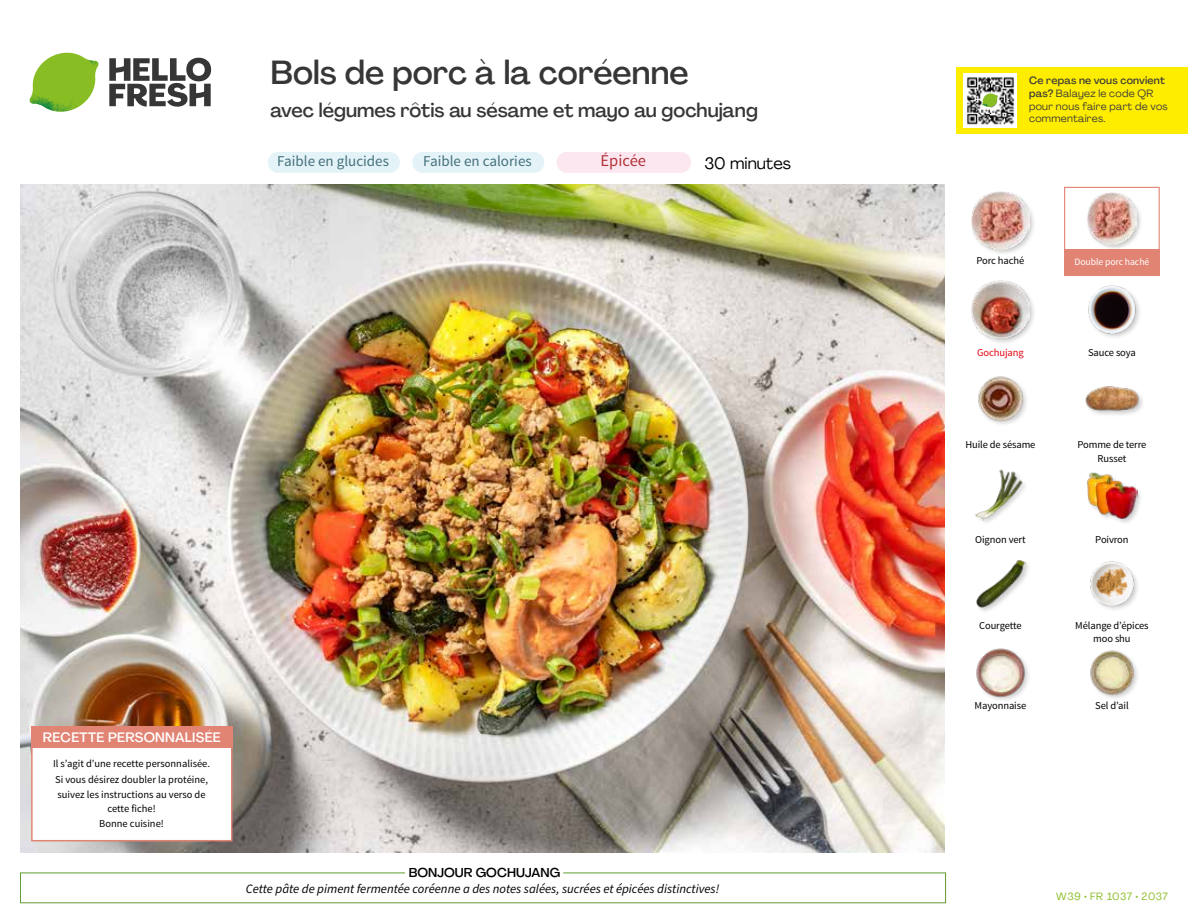
<style>
.page{position:relative;width:1188px;height:918px;background:#fff}
.page>*{position:absolute;margin:0;border:0;box-sizing:border-box;transform-origin:0 0}
.t1{font:500 33px "Agrandir";color:#373636}
.t2{font:500 19.5px "Agrandir";color:#373636}
.t3{font:16.5px "Agrandir";color:#000}
.t4{font:16.5px "Source Sans Pro";color:#b53138}
.t5{font:15px "Source Sans Pro";color:#43707c}
.t6{font:500 13.5px "Agrandir";letter-spacing:.02em;color:#fff}
.t7{font:italic 12.75px "Source Sans Pro";color:#000}
.t8{font:500 12.75px "Agrandir";color:#000}
.t9{font:10.5px/15.6px "Source Sans Pro";letter-spacing:-.01em;color:#000;text-align:center}
.t10{font:10.5px/12.8px "Agrandir";letter-spacing:.02em;color:#3c3c3b}
.t11{font:10.5px "Agrandir";letter-spacing:.05em;color:#89bd24}
.t12{font:10.5px "Source Sans Pro";letter-spacing:-.01em;color:#e30613}
.t13{font:9.75px "Source Sans Pro";letter-spacing:-.01em;color:#fff}
.s1{font-weight:500}
</style>
<div class="page">
<svg style="left:109px;top:57px;width:102px;height:50px"></svg>
<svg style="left:34px;top:53px;width:62px;height:40px"></svg>
<img style="left:67px;top:53px;width:32px;height:26px">
<img style="left:33px;top:75px;width:59px;height:11px">
<img style="left:29px;top:79px;width:61px;height:33px">
<img style="left:65px;top:86px;width:27px;height:25px">
<img style="left:21px;top:184px;width:924px;height:668px">
<div style="left:557px;top:152px;width:134px;height:21px;background:#fce7f0;border-radius:10px"></div>
<div style="left:268px;top:152px;width:132px;height:21px;background:#e4f3f7;border-radius:10px"></div>
<div style="left:412px;top:152px;width:132px;height:21px;background:#e4f3f7;border-radius:10px"></div>
<img style="left:1090px;top:650px;width:48px;height:48px">
<img style="left:976px;top:648px;width:53px;height:52px">
<img style="left:1090px;top:561px;width:48px;height:49px">
<div style="left:975px;top:559px;width:57px;height:55px;background:#000;opacity:.2"></div>
<img style="left:975px;top:559px;width:51px;height:50px">
<div style="left:1086px;top:472px;width:57px;height:53px;background:#000;opacity:.2"></div>
<img style="left:1087px;top:472px;width:50px;height:48px">
<img style="left:975px;top:469px;width:50px;height:54px">
<img style="left:1085px;top:386px;width:56px;height:28px">
<img style="left:978px;top:376px;width:49px;height:48px">
<img style="left:1088px;top:285px;width:52px;height:52px">
<div style="left:970px;top:279px;width:66px;height:67px;background:#000;opacity:.2"></div>
<img style="left:972px;top:281px;width:57px;height:57px">
<div style="left:1086px;top:191px;width:57px;height:60px;background:#000;opacity:.2"></div>
<img style="left:1087px;top:192px;width:50px;height:52px">
<div style="left:970px;top:190px;width:66px;height:67px;background:#000;opacity:.2"></div>
<img style="left:972px;top:192px;width:57px;height:57px">
<div style="left:1064px;top:187px;width:96px;height:72px;border:1px solid #e28474"></div>
<div style="left:1064px;top:249px;width:96px;height:27px;background:#e28474"></div>
<div style="left:31px;top:726px;width:201px;height:115px;background:#fff;border:2px solid #e28474"></div>
<div style="left:31px;top:726px;width:202px;height:22px;background:#e28474"></div>
<div style="left:956px;top:67px;width:232px;height:67px;background:#ffed00"></div>
<img style="left:964px;top:74px;width:52px;height:54px">
<svg style="left:982px;top:93px;width:16px;height:14px"></svg>
<h1 class="t1" style="left:271px;top:52px;width:420px">Bols de porc à la coréenne</h1>
<h2 class="t2" style="left:271px;top:98px;width:489px">avec légumes rôtis au sésame et mayo au gochujang</h2>
<h3 class="t5" style="left:277px;top:151px;width:113px">Faible en glucides</h3>
<h3 class="t5" style="left:423px;top:151px;width:110px">Faible en calories</h3>
<h3 class="t3" style="left:704px;top:153px;width:88px">30 minutes</h3>
<h3 class="t4" style="left:601px;top:151px;width:47px">Épicée</h3>
<p class="t6" style="left:43px;top:729px;width:179px">RECETTE PERSONNALISÉE</p>
<p class="t9" style="left:53px;top:756px;width:158px;text-align:left">Il s’agit d’une recette personnalisée.<br>Si vous désirez doubler la protéine, suivez les instructions au verso de</p>
<p class="t9" style="left:99px;top:801px;width:66px">cette fiche!<br>Bonne cuisine!</p>
<p class="t8" style="left:409px;top:864px;width:153px">BONJOUR GOCHUJANG</p>
<p class="t7" style="left:246px;top:880px;width:475px">Cette pâte de piment fermentée coréenne a des notes salées, sucrées et épicées distinctives!</p>
<p class="t10" style="left:1029px;top:74px;width:140px"><span class="s1">Ce repas ne vous convient pas?</span> Balayez le code QR pour nous faire part de vos commentaires.</p>
<p class="t9" style="left:977px;top:253px;width:49px">Porc haché</p>
<p class="t13" style="left:1074px;top:256px;width:76px">Double porc haché</p>
<p class="t12" style="left:977px;top:346px;width:48px">Gochujang</p>
<p class="t9" style="left:1088px;top:345px;width:49px">Sauce soya</p>
<p class="t9" style="left:965px;top:437px;width:72px">Huile de sésame</p>
<p class="t9" style="left:1077px;top:438px;width:70px;line-height:13.5px">Pomme de terre<br>Russet</p>
<p class="t9" style="left:975px;top:532px;width:52px">Oignon vert</p>
<p class="t9" style="left:1095px;top:532px;width:35px">Poivron</p>
<p class="t9" style="left:979px;top:618px;width:44px">Courgette</p>
<p class="t9" style="left:1075px;top:619px;width:75px;line-height:13.5px">Mélange d’épices moo shu</p>
<p class="t9" style="left:975px;top:698px;width:53px">Mayonnaise</p>
<p class="t9" style="left:1095px;top:698px;width:35px">Sel d’ail</p>
<p class="t11" style="left:1056px;top:890px;width:113px">W39 • FR 1037 • 2037</p>
</div>
